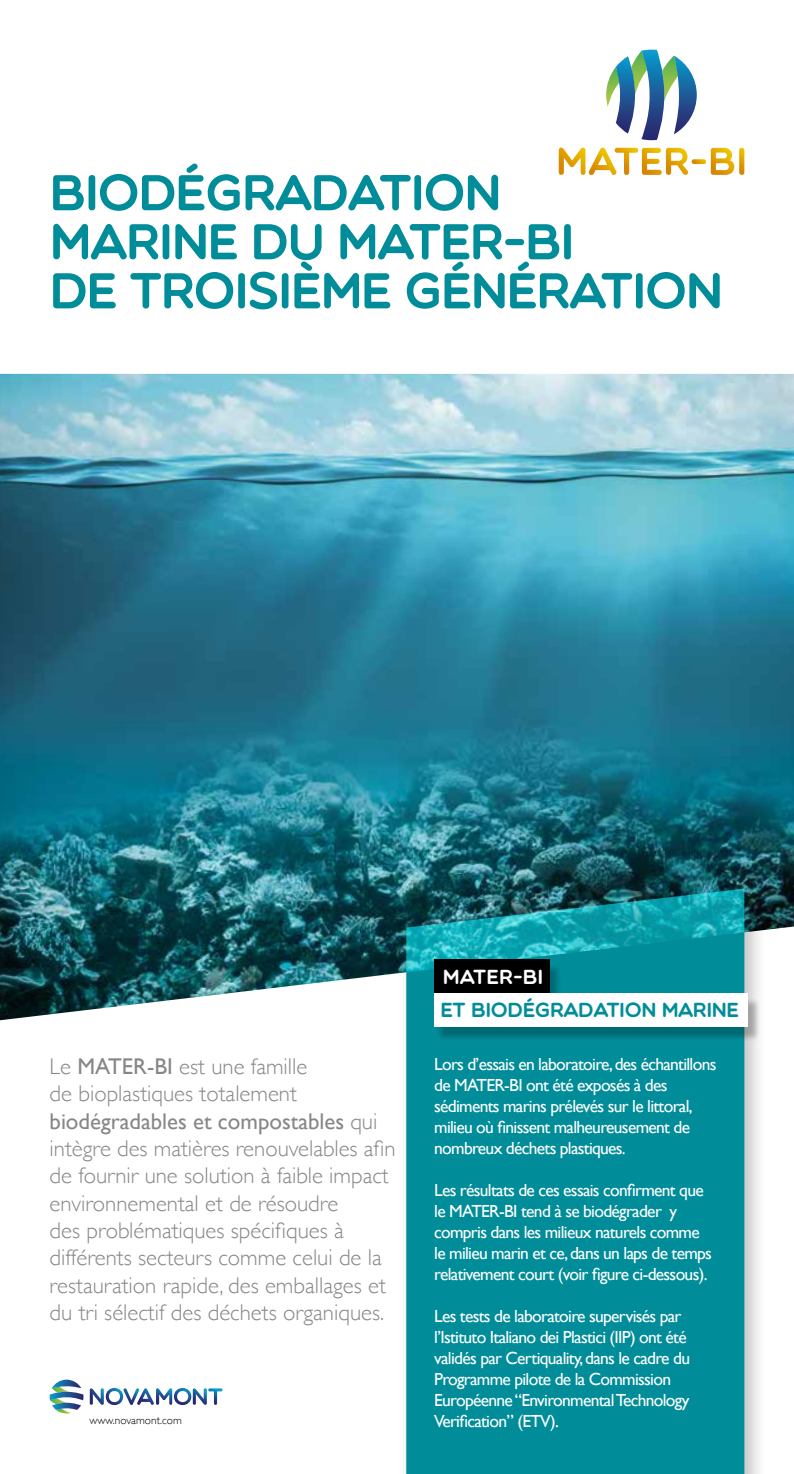
<style>
.page{position:relative;width:794px;height:1474px;background:#fff}
.page>*{position:absolute;margin:0;border:0;box-sizing:border-box;transform-origin:0 0}
.t1{font:50.75px/49px "Multicolore";letter-spacing:-.03em;color:#008d99}
.t2{font:300 22.75px/27.3px "Gill Sans";color:#878787}
.t3{font:20.47px "Multicolore";letter-spacing:-.02em;color:#008d99}
.t4{font:20.47px "Multicolore";color:#fff}
.t5{font:17.5px/21px "Gill Sans";letter-spacing:-.04em;color:#fff}
.t6{font:300 11.38px "Gill Sans";color:#000}
.s1{font-weight:400}
</style>
<div class="page">
<img style="left:0;top:374px;width:794px;height:646px">
<div style="left:396px;top:880px;width:372px;height:593px;background:#000;opacity:.25"></div>
<svg style="left:406px;top:888px;width:338px;height:585px;fill:#008d99"></svg>
<svg style="left:90px;top:1387px;width:132px;height:18px"></svg>
<svg style="left:50px;top:1379px;width:33px;height:34px"></svg>
<div style="left:436px;top:963px;width:126px;height:45px;background:#000;opacity:.25"></div>
<div style="left:434px;top:959px;width:115px;height:34px;background:#000"></div>
<div style="left:436px;top:997px;width:324px;height:44px;background:#000;opacity:.25"></div>
<div style="left:434px;top:992px;width:314px;height:34px;background:#fff"></div>
<svg style="left:606px;top:50px;width:91px;height:90px"></svg>
<svg style="left:559px;top:147px;width:185px;height:28px"></svg>
<h1 class="t1" style="left:50px;top:166px;width:675px">BIODÉGRADATION<br>MARINE DU MATER-BI<br>DE TROISIÈME GÉNÉRATION</h1>
<p class="t2" style="left:50px;top:1051px;width:347px">Le <span class="s1">MATER-BI</span> est une famille<br>de bioplastiques totalement <span class="s1">biodégradables et compostables</span> qui intègre des matières renouvelables afin de fournir une solution à faible impact environnemental et de résoudre<br>des problématiques spécifiques à différents secteurs comme celui de la restauration rapide, des emballages et du tri sélectif des déchets organiques.</p>
<p class="t6" style="left:89px;top:1411px;width:94px">www.novamont.com</p>
<p class="t4" style="left:443px;top:964px;width:102px">MATER-BI</p>
<p class="t3" style="left:440px;top:997px;width:300px">ET BIODÉGRADATION MARINE</p>
<p class="t5" style="left:434px;top:1053px;width:284px">Lors d’essais en laboratoire, des échantillons de MATER-BI ont été exposés à des sédiments marins prélevés sur le littoral, milieu où finissent malheureusement de nombreux déchets plastiques.</p>
<p class="t5" style="left:434px;top:1179px;width:279px">Les résultats de ces essais confirment que le MATER-BI tend à se biodégrader y compris dans les milieux naturels comme le milieu marin et ce, dans un laps de temps relativement court (voir figure ci-dessous).</p>
<p class="t5" style="left:434px;top:1305px;width:257px">Les tests de laboratoire supervisés par l’Istituto Italiano dei Plastici (IIP) ont été validés par Certiquality, dans le cadre du Programme pilote de la Commission Européenne “Environmental Technology Verification” (ETV).</p>
</div>
